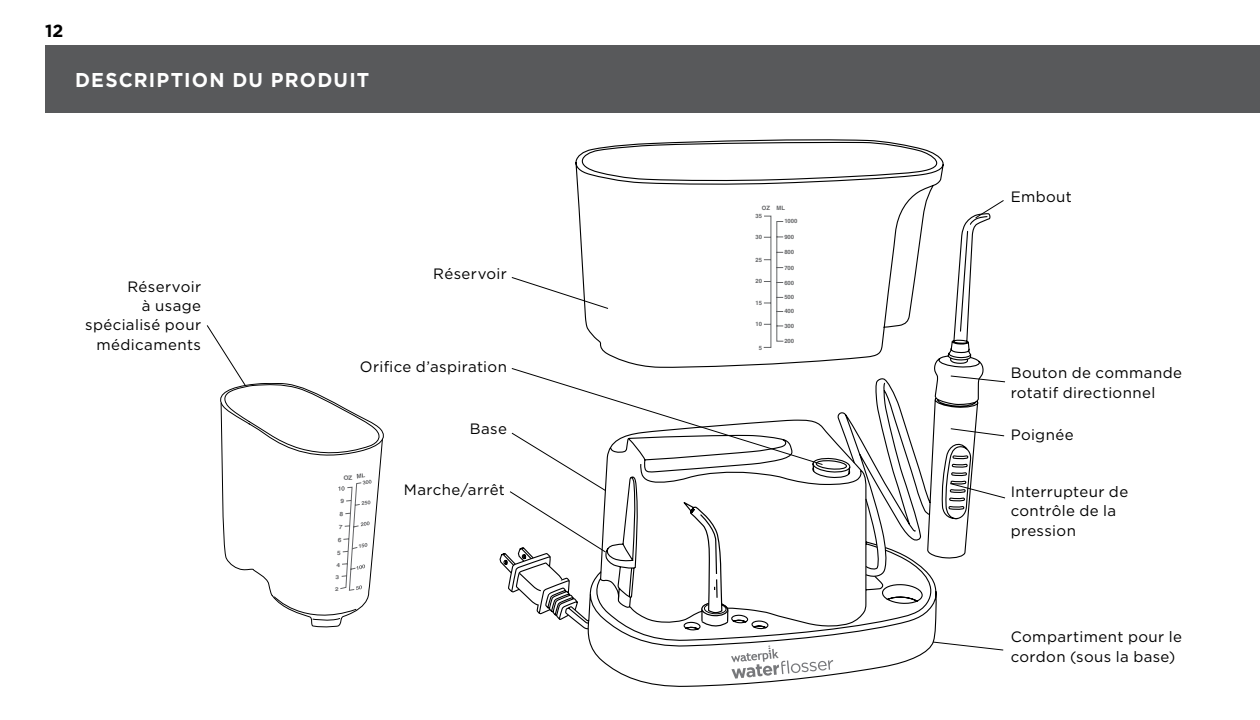
<style>
.page{position:relative;width:1260px;height:720px;background:#fff}
.page>*{position:absolute;margin:0;border:0;box-sizing:border-box;transform-origin:0 0}
.t1{font:700 20px "Gotham";letter-spacing:.06em;color:#fff;scale:.96 1}
.t2{font:700 17.5px "Gotham";color:#000}
.t3{font:15px/19.2px "Gotham";letter-spacing:.025em;color:#000}
.t4{font:700 6px "Helvetica";color:#636466}
.t5{font:700 6px "Helvetica";color:#636466;scale:1.09 1}
.t6{font:700 5.25px "Helvetica";color:#636466;scale:1.19 1}
</style>
<div class="page">
<div style="left:45px;top:45px;width:1215px;height:67px;background:#58595b"></div>
<svg style="left:632px;top:629px;width:304px;height:58px"></svg>
<svg style="left:500px;top:266px;width:484px;height:363px"></svg>
<svg style="left:567px;top:139px;width:391px;height:230px"></svg>
<div style="left:776px;top:221px;width:8px;height:121px;border:1px solid #636466"></div>
<svg style="left:511px;top:276px;width:98px;height:34px"></svg>
<svg style="left:959px;top:200px;width:45px;height:132px"></svg>
<svg style="left:950px;top:428px;width:55px;height:9px"></svg>
<svg style="left:950px;top:375px;width:55px;height:8px"></svg>
<svg style="left:949px;top:482px;width:57px;height:17px"></svg>
<svg style="left:508px;top:367px;width:325px;height:312px"></svg>
<svg style="left:932px;top:641px;width:72px;height:10px"></svg>
<svg style="left:221px;top:462px;width:160px;height:137px"></svg>
<svg style="left:206px;top:325px;width:178px;height:137px"></svg>
<svg style="left:274px;top:473px;width:98px;height:154px"></svg>
<p class="t2" style="left:45px;top:21px;width:20px">12</p>
<h1 class="t1" style="left:75px;top:68px;width:308px">DESCRIPTION DU PRODUIT</h1>
<p class="t3" style="left:85px;top:277px;width:117px;text-align:right">Réservoir<br>à usage spécialisé pour médicaments</p>
<p class="t3" style="left:433px;top:264px;width:75px">Réservoir</p>
<p class="t3" style="left:360px;top:357px;width:149px">Orifice d’aspiration</p>
<p class="t3" style="left:470px;top:419px;width:39px">Base</p>
<p class="t3" style="left:404px;top:480px;width:103px">Marche/arrêt</p>
<p class="t5" style="left:337px;top:549px;width:5px">5</p>
<p class="t6" style="left:335px;top:586px;width:4px">2</p>
<p class="t4" style="left:762px;top:204px;width:25px">OZ ML</p>
<p class="t4" style="left:756px;top:212px;width:8px">35</p>
<p class="t4" style="left:756px;top:233px;width:8px">30</p>
<p class="t4" style="left:756px;top:256px;width:8px">25</p>
<p class="t4" style="left:756px;top:278px;width:8px">20</p>
<p class="t4" style="left:756px;top:299px;width:8px">15</p>
<p class="t4" style="left:756px;top:320px;width:8px">10</p>
<p class="t4" style="left:759px;top:344px;width:5px">5</p>
<p class="t4" style="left:784px;top:218px;width:15px">1000</p>
<p class="t4" style="left:784px;top:233px;width:11px">900</p>
<p class="t4" style="left:784px;top:249px;width:11px">800</p>
<p class="t4" style="left:784px;top:264px;width:11px">700</p>
<p class="t4" style="left:784px;top:279px;width:11px">600</p>
<p class="t4" style="left:784px;top:294px;width:11px">500</p>
<p class="t4" style="left:784px;top:308px;width:11px">400</p>
<p class="t4" style="left:784px;top:322px;width:11px">300</p>
<p class="t4" style="left:784px;top:337px;width:11px">200</p>
<p class="t3" style="left:1011px;top:187px;width:63px">Embout</p>
<p class="t3" style="left:1011px;top:363px;width:173px">Bouton de commande rotatif directionnel</p>
<p class="t3" style="left:1011px;top:425px;width:65px">Poignée</p>
<p class="t3" style="left:1011px;top:482px;width:119px">Interrupteur de contrôle de la pression</p>
<p class="t3" style="left:1011px;top:627px;width:173px">Compartiment pour le cordon (sous la base)</p>
</div>
